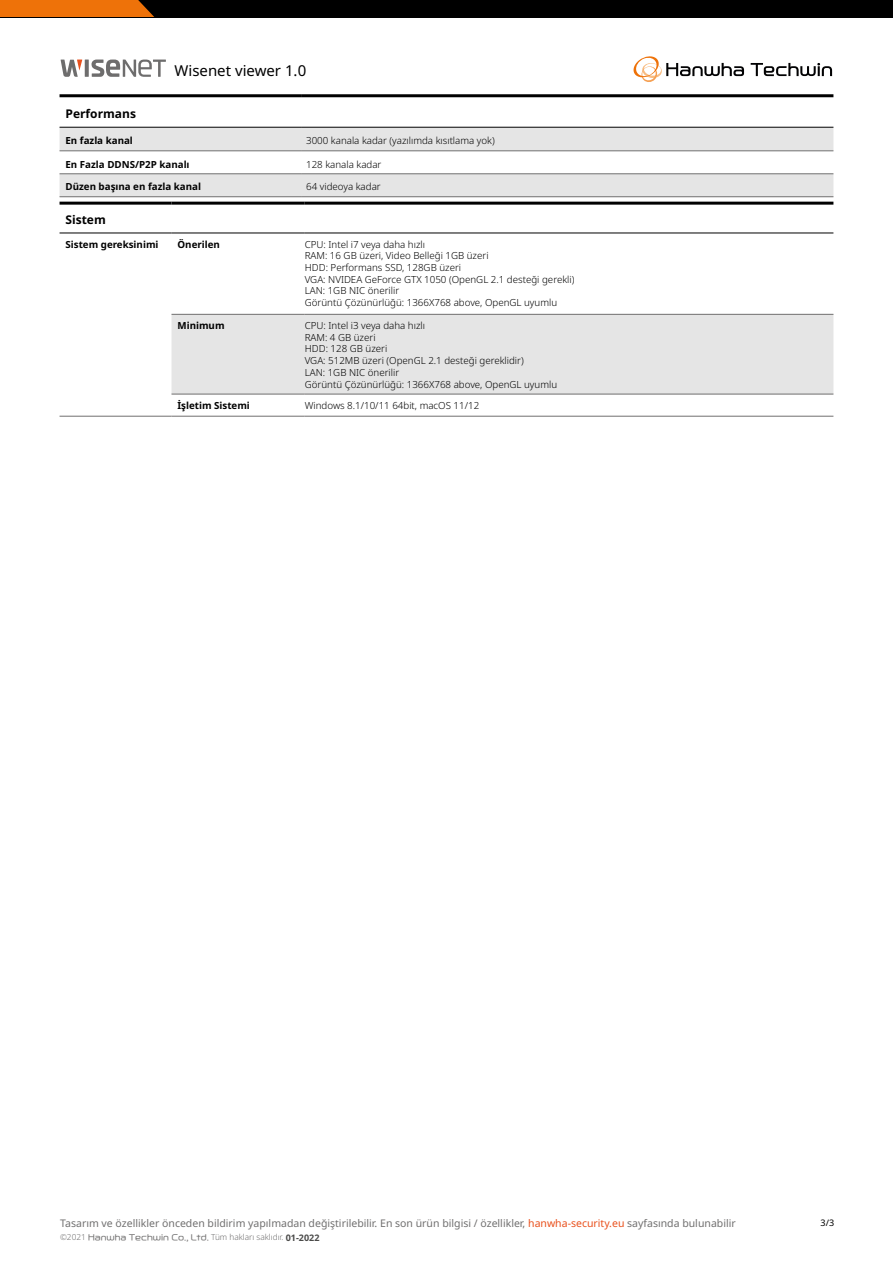
<style>
.page{position:relative;width:893px;height:1263px;background:#fff}
.page>*{position:absolute;margin:0;border:0;box-sizing:border-box;transform-origin:0 0}
.t1{font:15px "Noto Sans";color:#000}
.t2{font:700 12px "Noto Sans";color:#000}
.t3{font:10.5px "Noto Sans";color:#706f6f}
.t4{font:300 9.75px/11.7px "Noto Sans";color:#000}
.t5{font:700 9.75px "Noto Sans";color:#000}
.t6{font:9px "Noto Sans";color:#000}
.t7{font:300 8.25px "Noto Sans";color:#706f6f}
.s1{color:#e9511d}
.s2{font-family:"Hanwha L";font-weight:400}
.s3{font-weight:700;font-size:9px;color:#4a4a49}
</style>
<div class="page">
<svg style="left:85px;top:60px;width:4px;height:17px"></svg>
<svg style="left:92px;top:60px;width:74px;height:17px"></svg>
<svg style="left:61px;top:60px;width:21px;height:17px"></svg>
<svg style="left:633px;top:56px;width:199px;height:26px"></svg>
<div style="left:0;top:0;width:893px;height:17px;background:#000"></div>
<div style="left:0;top:0;width:154px;height:17px;background:#ee7209"></div>
<div style="left:60px;top:128px;width:773px;height:68px;background:#e5e5e5"></div>
<svg style="left:60px;top:152px;width:773px;height:22px"></svg>
<hr style="left:60px;top:151px;width:242px;height:1px;background:#706f6f">
<hr style="left:302px;top:151px;width:531px;height:1px;background:#706f6f">
<hr style="left:60px;top:174px;width:242px;height:1px;background:#706f6f">
<hr style="left:302px;top:174px;width:531px;height:1px;background:#706f6f">
<hr style="left:60px;top:196px;width:242px;height:1px;background:#706f6f">
<hr style="left:302px;top:196px;width:531px;height:1px;background:#706f6f">
<hr style="left:60px;top:94px;width:242px;height:3px;background:#000">
<hr style="left:302px;top:94px;width:531px;height:3px;background:#000">
<hr style="left:60px;top:127px;width:242px;height:1px;background:#000">
<hr style="left:302px;top:127px;width:531px;height:1px;background:#000">
<svg style="left:60px;top:232px;width:773px;height:184px"></svg>
<svg style="left:171px;top:234px;width:662px;height:182px"></svg>
<div style="left:171px;top:315px;width:662px;height:79px;background:#e5e5e5"></div>
<hr style="left:171px;top:314px;width:134px;height:1px;background:#706f6f">
<hr style="left:305px;top:314px;width:528px;height:1px;background:#706f6f">
<hr style="left:171px;top:394px;width:134px;height:1px;background:#706f6f">
<hr style="left:305px;top:394px;width:528px;height:1px;background:#706f6f">
<hr style="left:60px;top:416px;width:111px;height:1px;background:#706f6f">
<hr style="left:171px;top:416px;width:134px;height:1px;background:#706f6f">
<hr style="left:305px;top:416px;width:528px;height:1px;background:#706f6f">
<hr style="left:60px;top:202px;width:111px;height:3px;background:#000">
<hr style="left:171px;top:202px;width:134px;height:3px;background:#000">
<hr style="left:305px;top:202px;width:528px;height:3px;background:#000">
<hr style="left:60px;top:233px;width:111px;height:1px;background:#000">
<hr style="left:171px;top:233px;width:134px;height:1px;background:#000">
<hr style="left:305px;top:233px;width:528px;height:1px;background:#000">
<h1 class="t1" style="left:175px;top:62px;width:133px">Wisenet viewer 1.0</h1>
<p class="t2" style="left:66px;top:107px;width:72px">Performans</p>
<p class="t5" style="left:66px;top:135px;width:69px">En fazla kanal</p>
<p class="t4" style="left:306px;top:135px;width:190px">3000 kanala kadar (yazılımda kısıtlama yok)</p>
<p class="t5" style="left:66px;top:158px;width:126px">En Fazla DDNS/P2P kanalı</p>
<p class="t4" style="left:306px;top:158px;width:77px">128 kanala kadar</p>
<p class="t5" style="left:66px;top:181px;width:137px">Düzen başına en fazla kanal</p>
<p class="t4" style="left:306px;top:181px;width:76px">64 videoya kadar</p>
<p class="t2" style="left:66px;top:213px;width:42px">Sistem</p>
<p class="t5" style="left:66px;top:239px;width:95px">Sistem gereksinimi</p>
<p class="t5" style="left:177px;top:239px;width:44px">Önerilen</p>
<p class="t4" style="left:305px;top:238px;width:271px">CPU: Intel i7 veya daha hızlı<br>RAM: 16 GB üzeri, Video Belleği 1GB üzeri<br>HDD: Performans SSD, 128GB üzeri<br>VGA: NVIDEA GeForce GTX 1050 (OpenGL 2.1 desteği gerekli)<br>LAN: 1GB NIC önerilir<br>Görüntü Çözünürlüğü: 1366X768 above, OpenGL uyumlu</p>
<p class="t5" style="left:177px;top:320px;width:49px">Minimum</p>
<p class="t4" style="left:305px;top:320px;width:254px">CPU: Intel i3 veya daha hızlı<br>RAM: 4 GB üzeri<br>HDD: 128 GB üzeri<br>VGA: 512MB üzeri (OpenGL 2.1 desteği gereklidir)<br>LAN: 1GB NIC önerilir<br>Görüntü Çözünürlüğü: 1366X768 above, OpenGL uyumlu</p>
<p class="t5" style="left:177px;top:400px;width:74px">İşletim Sistemi</p>
<p class="t4" style="left:305px;top:400px;width:176px">Windows 8.1/10/11 64bit, macOS 11/12</p>
<p class="t3" style="left:60px;top:1218px;width:677px">Tasarım ve özellikler önceden bildirim yapılmadan değiştirilebilir. En son ürün bilgisi / özellikler, <span class="s1">hanwha-security.eu</span> sayfasında bulunabilir</p>
<p class="t6" style="left:820px;top:1218px;width:15px">3/3</p>
<p class="t7" style="left:60px;top:1233px;width:261px">©2021 <span class="s2">Hanwha Techwin Co., Ltd.</span> Tüm hakları saklıdır. <span class="s3">01-2022</span></p>
</div>
